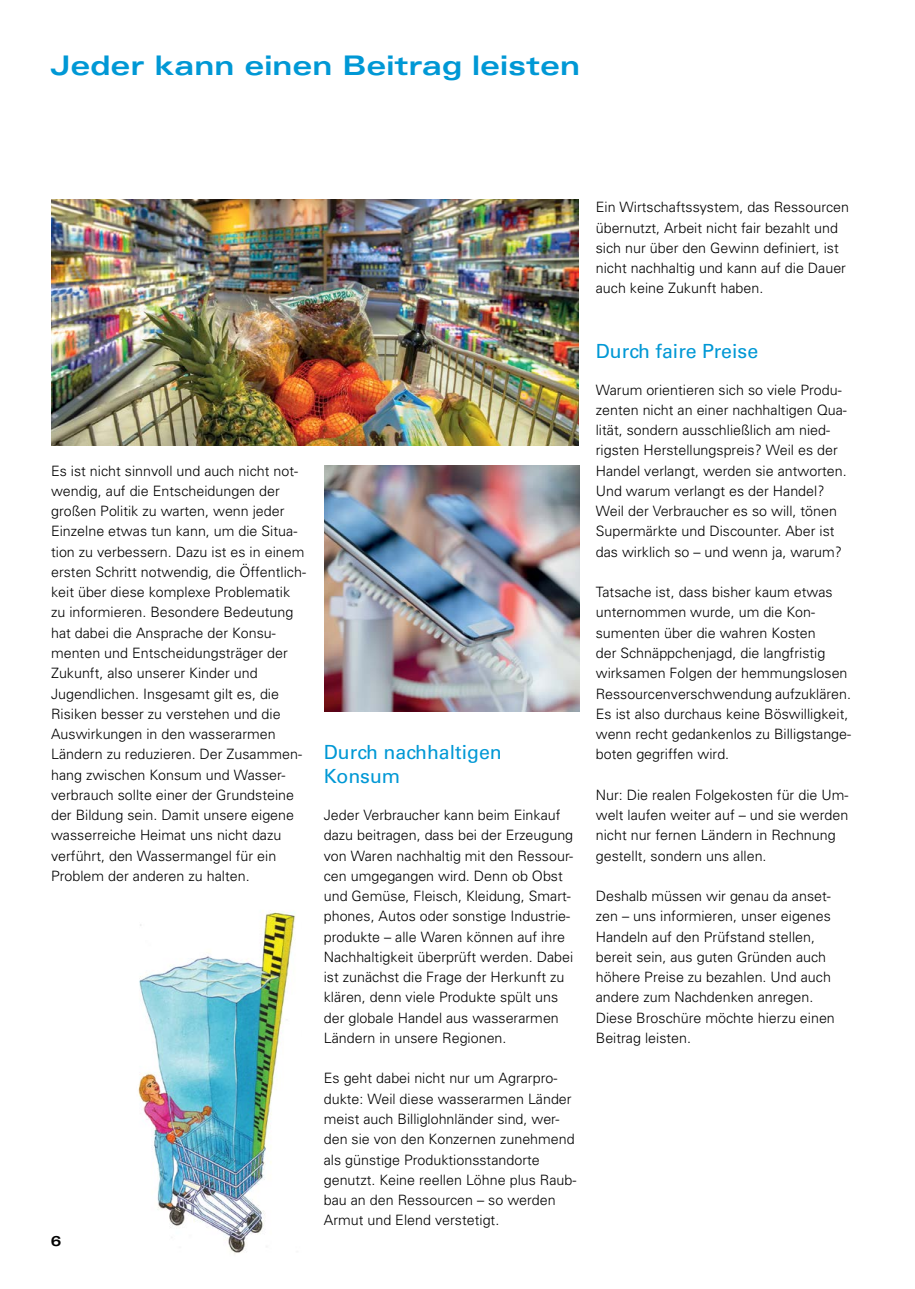
<style>
.page{position:relative;width:915px;height:1289px;background:#fff}
.page>*{position:absolute;margin:0;border:0;box-sizing:border-box;transform-origin:0 0}
.t1{font:700 expanded 27px "Univers LT Std";color:#0098d5}
.t2{font:19.5px/24px "Univers LT Std";color:#0098d5}
.Überschrift_2{font:300 14.25px/20.2px "Univers";color:#000}
.Fließtext{font:300 14.25px/20.2px "Univers";color:#000}
.t3{font:700 expanded 14.25px "Univers LT Std";color:#000}
</style>
<div class="page">
<img style="left:52px;top:200px;width:526px;height:245px">
<img style="left:324px;top:466px;width:255px;height:245px">
<img style="left:138px;top:910px;width:158px;height:344px">
<h1 class="t1" style="left:51px;top:50px;width:531px">Jeder kann einen Beitrag leisten</h1>
<p class="Fließtext" style="left:595px;top:197px;width:255px">Ein Wirtschaftssystem, das Ressourcen übernutzt, Arbeit nicht fair bezahlt und sich nur über den Gewinn definiert, ist nicht nachhaltig und kann auf die Dauer auch keine Zukunft haben.</p>
<p class="Überschrift_2" style="left:51px;top:460px;width:256px">Es ist nicht sinnvoll und auch nicht not&shy;wendig, auf die Entscheidungen der großen Politik zu warten, wenn jeder Einzelne etwas tun kann, um die Situa&shy;tion zu verbessern. Dazu ist es in einem ersten Schritt notwendig, die Öffentlich&shy;keit über diese komplexe Problematik zu informieren. Besondere Bedeutung hat dabei die Ansprache der Konsu&shy;menten und Entscheidungsträger der Zukunft, also unserer Kinder und Jugendlichen. Insgesamt gilt es, die Risiken besser zu verstehen und die Auswirkungen in den wasserarmen Ländern zu reduzieren. Der Zusammen&shy;hang zwischen Konsum und Wasser&shy;verbrauch sollte einer der Grundsteine der Bildung sein. Damit unsere eigene wasserreiche Heimat uns nicht dazu verführt, den Wassermangel für ein Problem der anderen zu halten.</p>
<p class="t3" style="left:51px;top:1232px;width:12px">6</p>
<h2 class="t2" style="left:324px;top:739px;width:179px">Durch nachhaltigen<br>Konsum</h2>
<p class="Überschrift_2" style="left:324px;top:804px;width:251px">Jeder Verbraucher kann beim Einkauf dazu beitragen, dass bei der Erzeugung von Waren nachhaltig mit den Ressour&shy;cen umgegangen wird. Denn ob Obst und Gemüse, Fleisch, Kleidung, Smart&shy;phones, Autos oder sonstige Industrie&shy;produkte – alle Waren können auf ihre Nachhaltigkeit überprüft werden. Dabei ist zunächst die Frage der Herkunft zu klären, denn viele Produkte spült uns der globale Handel aus wasserarmen Ländern in unsere Regionen.</p>
<p class="Überschrift_2" style="left:324px;top:1067px;width:254px">Es geht dabei nicht nur um Agrarpro&shy;dukte: Weil diese wasserarmen Länder meist auch Billiglohnländer sind, wer&shy;den sie von den Konzernen zunehmend als günstige Produktionsstandorte genutzt. Keine reellen Löhne plus Raub&shy;bau an den Ressourcen – so werden Armut und Elend verstetigt.</p>
<h2 class="t2" style="left:595px;top:339px;width:164px">Durch faire Preise</h2>
<p class="Überschrift_2" style="left:595px;top:379px;width:252px">Warum orientieren sich so viele Produ&shy;zenten nicht an einer nachhaltigen Qua&shy;lität, sondern ausschließlich am nied&shy;rigsten Herstellungspreis? Weil es der Handel verlangt, werden sie antworten.<br>Und warum verlangt es der Handel?<br>Weil der Verbraucher es so will, tönen Supermärkte und Discounter. Aber ist das wirklich so – und wenn ja, warum?</p>
<p class="Überschrift_2" style="left:595px;top:581px;width:257px">Tatsache ist, dass bisher kaum etwas unternommen wurde, um die Kon&shy;sumenten über die wahren Kosten<br>der Schnäppchenjagd, die langfristig wirksamen Folgen der hemmungslosen Ressourcenverschwendung aufzuklären.<br>Es ist also durchaus keine Böswilligkeit, wenn recht gedankenlos zu Billigstange&shy;boten gegriffen wird.</p>
<p class="Überschrift_2" style="left:595px;top:784px;width:254px">Nur: Die realen Folgekosten für die Um&shy;welt laufen weiter auf – und sie werden nicht nur fernen Ländern in Rechnung gestellt, sondern uns allen.</p>
<p class="Überschrift_2" style="left:595px;top:885px;width:240px">Deshalb müssen wir genau da anset&shy;zen – uns informieren, unser eigenes<br>Handeln auf den Prüfstand stellen, bereit sein, aus guten Gründen auch höhere Preise zu bezahlen. Und auch andere zum Nachdenken anregen.<br>Diese Broschüre möchte hierzu einen<br>Beitrag leisten.</p>
</div>
